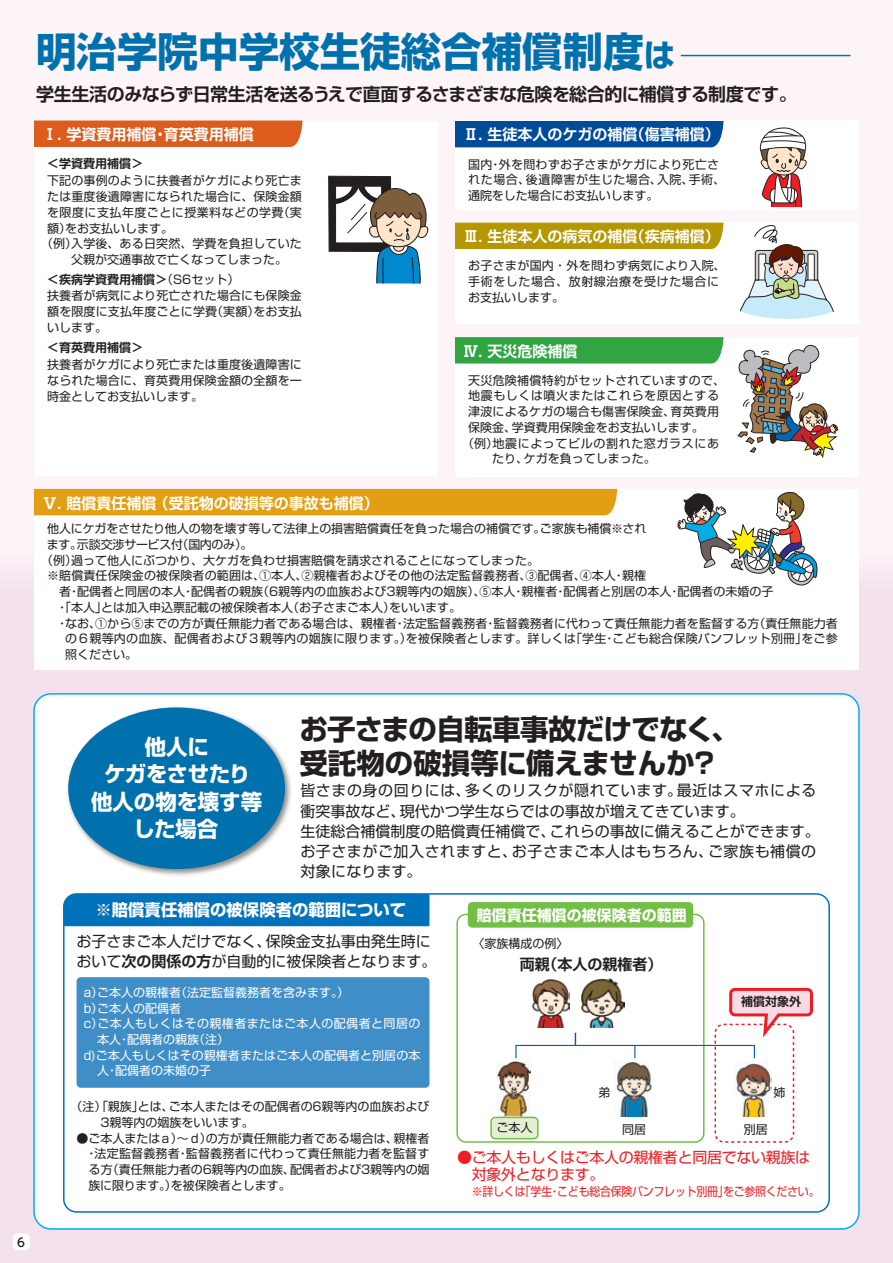
<style>
.page{position:relative;width:893px;height:1263px;background:#fff}
.page>*{position:absolute;margin:0;border:0;box-sizing:border-box;transform-origin:0 0}
.t1{font:700 40.5px "Shin Go Pro";color:#0071ad}
.t2{font:700 28.5px/34.2px "Shin Go Pro";letter-spacing:-.02em;color:#231f20}
.t3{font:700 21.45px/27.3px "Shin Go Pro";letter-spacing:-.01em;color:#fff;text-align:center}
.t4{font:700 18px "Shin Go Pro De";letter-spacing:-.03em;color:#231f20}
.t5{font:700 16.35px "Shin Go Pro";color:#fff}
.t6{font:15px/20.2px "Shin Go Pro";letter-spacing:.025em;color:#231f20}
.t7{font:700 15px "Shin Go Pro De";color:#fff}
.t8{font:15px/20.2px "Shin Go Pro";color:#231f20}
.t9{font:15px/17.2px "Shin Go Pro";letter-spacing:-.02em;color:#ee1d23}
.t10{font:700 15px "Shin Go Pro";color:#fff}
.t11{font:700 15px "Shin Go Pro De";color:#231f20}
.t12{font:12px/15.8px "Shin Go Pro";letter-spacing:.005em;color:#231f20;text-align:justify}
.t13{font:12px "Shin Go Pro";color:#fff}
.t14{font:12px/15.8px "Shin Go Pro";letter-spacing:.025em;color:#231f20}
.t15{font:12px "Shin Go Pro";letter-spacing:.05em;color:#231f20}
.t16{font:700 12px "Shin Go Pro De";color:#231f20}
.t17{font:12px "Shin Go Pro";letter-spacing:-.02em;color:#ee1d23;scale:.91 1}
.t18{font:12px "Shin Go Pro";letter-spacing:.035em;color:#fff}
.t19{font:12px "Shin Go Pro";letter-spacing:.04em;color:#231f20}
.t20{font:12px "Shin Go Pro";letter-spacing:-.02em;color:#231f20}
.t21{font:500 12px "UD Shin Go NT Pro";color:#231f20}
.s1{font-size:31.5px}
.s2{font-family:"Shin Go Pro";font-weight:400}
.s3{font-family:"Shin Go Pro De";font-weight:700}
</style>
<div class="page">
<div style="left:0;top:0;width:893px;height:591px;background:#fdf4f8"></div>
<div style="left:0;top:591px;width:893px;height:672px;background:#f3e1ee"></div>
<div style="left:0;top:549px;width:893px;height:42px;background:#f8eaf3"></div>
<div style="left:34px;top:694px;width:825px;height:535px;background:#fff;border-radius:17px"></div>
<div style="left:34px;top:121px;width:404px;height:354px;background:#fff"></div>
<div style="left:34px;top:121px;width:269px;height:26px;background:#db5c1c"></div>
<div style="left:455px;top:120px;width:404px;height:90px;background:#fff"></div>
<div style="left:455px;top:121px;width:268px;height:26px;background:#014c98"></div>
<div style="left:455px;top:223px;width:404px;height:101px;background:#fff"></div>
<div style="left:455px;top:223px;width:268px;height:26px;background:#b59702"></div>
<div style="left:34px;top:489px;width:825px;height:180px;background:#fff"></div>
<div style="left:34px;top:489px;width:583px;height:26px;background:#e39f13"></div>
<div style="left:455px;top:337px;width:404px;height:139px;background:#fff"></div>
<div style="left:455px;top:337px;width:268px;height:26px;background:#32a543"></div>
<svg style="left:740px;top:225px;width:94px;height:94px"></svg>
<svg style="left:737px;top:345px;width:102px;height:113px"></svg>
<hr style="left:681px;top:55px;width:169px;height:1px;background:#0071ad">
<svg style="left:677px;top:492px;width:140px;height:94px"></svg>
<svg style="left:328px;top:175px;width:100px;height:109px"></svg>
<svg style="left:759px;top:127px;width:48px;height:81px"></svg>
<div style="left:77px;top:977px;width:352px;height:111px;background:#3f8ec8;border-radius:4px"></div>
<div style="left:468px;top:902px;width:225px;height:26px;background:#71bf44;border-radius:4px"></div>
<div style="left:456px;top:914px;width:248px;height:229px;border:1px solid #71bf44;border-radius:9px"></div>
<img style="left:535px;top:979px;width:31px;height:7px">
<img style="left:585px;top:979px;width:34px;height:7px">
<img style="left:497px;top:1061px;width:34px;height:55px">
<img style="left:614px;top:1061px;width:38px;height:55px">
<img style="left:734px;top:1061px;width:38px;height:55px">
<div style="left:714px;top:1024px;width:80px;height:119px;border:2px dashed #ee1d23;border-radius:9px"></div>
<div style="left:491px;top:1117px;width:47px;height:22px;background:#e4f0d4;border-radius:4px"></div>
<div style="left:490px;top:1117px;width:49px;height:22px;border:1px solid #71bf44;border-radius:4px"></div>
<svg style="left:515px;top:986px;width:298px;height:73px"></svg>
<div style="left:63px;top:893px;width:767px;height:320px;border:2px solid #0072bc;border-radius:13px"></div>
<div style="left:64px;top:894px;width:365px;height:32px;background:#0072bc"></div>
<img style="left:67px;top:707px;width:224px;height:169px">
<div style="left:68px;top:707px;width:217px;height:162px;background:#0071ad;border-radius:50%"></div>
<div style="left:13px;top:1233px;width:17px;height:17px;background:#fff;border-radius:5px"></div>
<h1 class="t1" style="left:36px;top:19px;width:640px">明治学院中学校生徒総合補償制度<span class="s1">は</span></h1>
<h3 class="t4" style="left:36px;top:79px;width:762px">学生生活のみならず日常生活を送るうえで直面するさまざまな危険を総合的に補償する制度です。</h3>
<p class="t7" style="left:43px;top:122px;width:213px">Ⅰ. 学資費用補償・育英費用補償</p>
<p class="t16" style="left:47px;top:154px;width:97px">＜学資費用補償＞</p>
<p class="t12" style="left:47px;top:171px;width:256px">下記の事例のように扶養者がケガにより死亡ま</p>
<p class="t12" style="left:47px;top:187px;width:256px">たは重度後遺障害になられた場合に、保険金額</p>
<p class="t19" style="left:47px;top:202px;width:256px">を限度に支払年度ごとに授業料などの学費（実</p>
<p class="t12" style="left:47px;top:219px;width:127px">額）をお支払いします。</p>
<p class="t12" style="left:41px;top:234px;width:262px">（例）入学後、ある日突然、学費を負担していた</p>
<p class="t12" style="left:71px;top:250px;width:217px">父親が交通事故で亡くなってしまった。</p>
<p class="t16" style="left:47px;top:270px;width:194px">＜疾病学資費用補償＞<span class="s2">（S6セット）</span></p>
<p class="t12" style="left:47px;top:286px;width:256px">扶養者が病気により死亡された場合にも保険金額を限度に支払年度ごとに学費（実額）をお支払いします。</p>
<p class="t16" style="left:47px;top:337px;width:97px">＜育英費用補償＞</p>
<p class="t12" style="left:47px;top:355px;width:256px">扶養者がケガにより死亡または重度後遺障害になられた場合に、育英費用保険金額の全額を一時金としてお支払いします。</p>
<p class="t7" style="left:43px;top:490px;width:338px">Ⅴ. 賠償責任補償 （受託物の破損等の事故も補償）</p>
<p class="t7" style="left:463px;top:122px;width:258px">Ⅱ. 生徒本人のケガの補償（傷害補償）</p>
<p class="t12" style="left:468px;top:155px;width:258px;text-align:left">国内・外を問わずお子さまがケガにより死亡された場合、後遺障害が生じた場合、入院、手術、通院をした場合にお支払いします。</p>
<p class="t7" style="left:463px;top:224px;width:258px">Ⅲ. 生徒本人の病気の補償（疾病補償）</p>
<p class="t14" style="left:468px;top:256px;width:259px">お子さまが国内・外を問わず病気により入院、手術をした場合、放射線治療を受けた場合にお支払いします。</p>
<p class="t7" style="left:463px;top:338px;width:115px">Ⅳ. 天災危険補償</p>
<p class="t12" style="left:468px;top:371px;width:258px">天災危険補償特約がセットされていますので、</p>
<p class="t15" style="left:468px;top:386px;width:252px">地震もしくは噴火またはこれらを原因とする</p>
<p class="t12" style="left:468px;top:402px;width:252px">津波によるケガの場合も傷害保険金、育英費用</p>
<p class="t12" style="left:468px;top:418px;width:237px">保険金、学資費用保険金をお支払いします。</p>
<p class="t15" style="left:462px;top:433px;width:258px">（例）地震によってビルの割れた窓ガラスにあ</p>
<p class="t12" style="left:492px;top:449px;width:165px">たり、ケガを負ってしまった。</p>
<p class="t12" style="left:47px;top:519px;width:601px">他人にケガをさせたり他人の物を壊す等して法律上の損害賠償責任を負った場合の補償です。ご家族も補償※され</p>
<p class="t20" style="left:47px;top:534px;width:207px">ます。示談交渉サービス付（国内のみ）。</p>
<p class="t12" style="left:41px;top:551px;width:499px">（例）過って他人にぶつかり、大ケガを負わせ損害賠償を請求されることになってしまった。</p>
<p class="t12" style="left:47px;top:566px;width:600px">※賠償責任保険金の被保険者の範囲は、①本人、②親権者およびその他の法定監督義務者、③配偶者、④本人・親権</p>
<p class="t12" style="left:59px;top:582px;width:716px">者・配偶者と同居の本人・配偶者の親族（6親等内の血族および3親等内の姻族）、⑤本人・親権者・配偶者と別居の本人・配偶者の未婚の子</p>
<p class="t12" style="left:56px;top:598px;width:406px">・「本人」とは加入申込票記載の被保険者本人（お子さまご本人）をいいます。</p>
<p class="t12" style="left:56px;top:614px;width:783px">・なお、①から⑤までの方が責任無能力者である場合は、親権者・法定監督義務者・監督義務者に代わって責任無能力者を監督する方（責任無能力者</p>
<p class="t12" style="left:65px;top:629px;width:774px">の６親等内の血族、配偶者および３親等内の姻族に限ります。）を被保険者とします。詳しくは「学生・こども総合保険パンフレット別冊」をご参</p>
<p class="t12" style="left:65px;top:645px;width:74px">照ください。</p>
<p class="t21" style="left:17px;top:1233px;width:9px">6</p>
<h3 class="t3" style="left:91px;top:731px;width:173px">他人に<br>ケガをさせたり他人の物を壊す等した場合</h3>
<h2 class="t2" style="left:299px;top:709px;width:442px">お子さまの自転車事故だけでなく、受託物の破損等に備えませんか？</h2>
<p class="t6" style="left:300px;top:779px;width:521px">皆さまの身の回りには、多くのリスクが隠れています。最近はスマホによる衝突事故など、現代かつ学生ならではの事故が増えてきています。<br>生徒総合補償制度の賠償責任補償で、これらの事故に備えることができます。お子さまがご加入されますと、お子さまご本人はもちろん、ご家族も補償の対象になります。</p>
<h3 class="t5" style="left:95px;top:896px;width:312px">※賠償責任補償の被保険者の範囲について</h3>
<p class="t10" style="left:477px;top:903px;width:211px">賠償責任補償の被保険者の範囲</p>
<p class="t8" style="left:77px;top:929px;width:361px">お子さまご本人だけでなく、保険金支払事由発生時において<span class="s3">次の関係の方</span>が自動的に被保険者となります。</p>
<p class="t12" style="left:472px;top:934px;width:97px">〈家族構成の例〉</p>
<p class="t11" style="left:520px;top:952px;width:144px">両親（本人の親権者）</p>
<p class="t13" style="left:84px;top:982px;width:267px">a）ご本人の親権者（法定監督義務者を含みます。）</p>
<p class="t13" style="left:84px;top:998px;width:99px">b）ご本人の配偶者</p>
<p class="t18" style="left:84px;top:1014px;width:338px">c）ご本人もしくはその親権者またはご本人の配偶者と同居の</p>
<p class="t13" style="left:97px;top:1029px;width:133px">本人・配偶者の親族（注）</p>
<p class="t13" style="left:84px;top:1045px;width:338px">d)ご本人もしくはその親権者またはご本人の配偶者と別居の本</p>
<p class="t13" style="left:97px;top:1061px;width:115px">人・配偶者の未婚の子</p>
<p class="t16" style="left:741px;top:992px;width:61px">補償対象外</p>
<p class="t12" style="left:101px;top:1097px;width:330px;text-indent:-30px">（注）「親族」とは、ご本人またはその配偶者の6親等内の血族および<br>3親等内の姻族をいいます。</p>
<p class="t12" style="left:86px;top:1129px;width:346px;text-indent:-9px">●ご本人またはａ）～ｄ）の方が責任無能力者である場合は、親権者・法定監督義務者・監督義務者に代わって責任無能力者を監督する方（責任無能力者の6親等内の血族、配偶者および3親等内の姻族に限ります。）を被保険者とします。</p>
<p class="t12" style="left:496px;top:1118px;width:37px">ご本人</p>
<p class="t12" style="left:599px;top:1083px;width:13px">弟</p>
<p class="t12" style="left:774px;top:1083px;width:13px">姉</p>
<p class="t12" style="left:622px;top:1120px;width:25px">同居</p>
<p class="t12" style="left:744px;top:1120px;width:25px">別居</p>
<p class="t9" style="left:457px;top:1146px;width:355px">●ご本人もしくはご本人の親権者と同居でない親族は　対象外となります。</p>
<p class="t17" style="left:472px;top:1181px;width:384px">※詳しくは「学生・こども総合保険パンフレット別冊」をご参照ください。</p>
</div>
